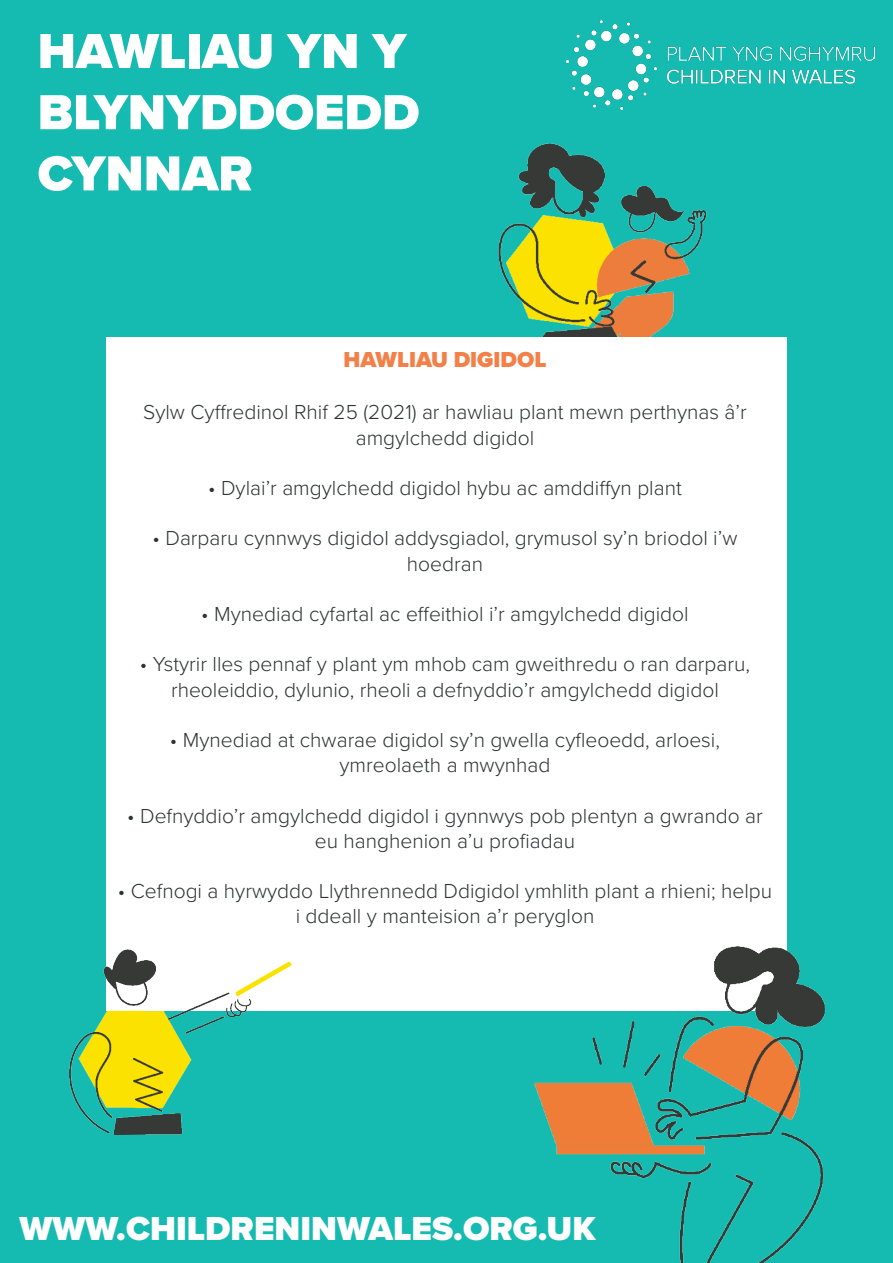
<style>
.page{position:relative;width:893px;height:1263px;background:#15bbb1}
.page>*{position:absolute;margin:0;border:0;box-sizing:border-box;transform-origin:0 0}
.t1{font:900 51px/61.2px "Proxima Nova";color:#fff}
.t2{font:900 34.5px "Proxima Nova";color:#fff}
.t3{font:900 22.5px "Proxima Nova";color:#f28048}
.t4{font:300 21px/25.2px "Proxima Nova";color:#2c3332;text-align:center}
</style>
<div class="page">
<img style="left:567px;top:20px;width:308px;height:89px">
<img style="left:468px;top:143px;width:279px;height:195px">
<div style="left:106px;top:338px;width:681px;height:673px;background:#fff"></div>
<img style="left:534px;top:946px;width:292px;height:317px">
<img style="left:69px;top:949px;width:223px;height:186px">
<p class="t1" style="left:38px;top:20px;width:383px">HAWLIAU YN Y<br>BLYNYDDOEDD<br>CYNNAR</p>
<p class="t3" style="left:344px;top:343px;width:204px">HAWLIAU DIGIDOL</p>
<p class="t4" style="left:143px;top:399px;width:605px">Sylw Cyffredinol Rhif 25 (2021) ar hawliau plant mewn perthynas â’r amgylchedd digidol</p>
<p class="t4" style="left:208px;top:474px;width:475px">• Dylai’r amgylchedd digidol hybu ac amddiffyn plant</p>
<p class="t4" style="left:153px;top:525px;width:586px">• Darparu cynnwys digidol addysgiadol, grymusol sy’n briodol i’w hoedran</p>
<p class="t4" style="left:201px;top:600px;width:489px">• Mynediad cyfartal ac effeithiol i’r amgylchedd digidol</p>
<p class="t4" style="left:140px;top:651px;width:612px">• Ystyrir lles pennaf y plant ym mhob cam gweithredu o ran darparu, rheoleiddio, dylunio, rheoli a defnyddio’r amgylchedd digidol</p>
<p class="t4" style="left:170px;top:726px;width:551px">• Mynediad at chwarae digidol sy’n gwella cyfleoedd, arloesi, ymreolaeth a mwynhad</p>
<p class="t4" style="left:127px;top:802px;width:637px">• Defnyddio’r amgylchedd digidol i gynnwys pob plentyn a gwrando ar eu hanghenion a’u profiadau</p>
<p class="t4" style="left:118px;top:877px;width:656px">• Cefnogi a hyrwyddo Llythrennedd Ddigidol ymhlith plant a rhieni; helpu i ddeall y manteision a’r peryglon</p>
<p class="t2" style="left:20px;top:1202px;width:577px">WWW.CHILDRENINWALES.ORG.UK</p>
</div>
